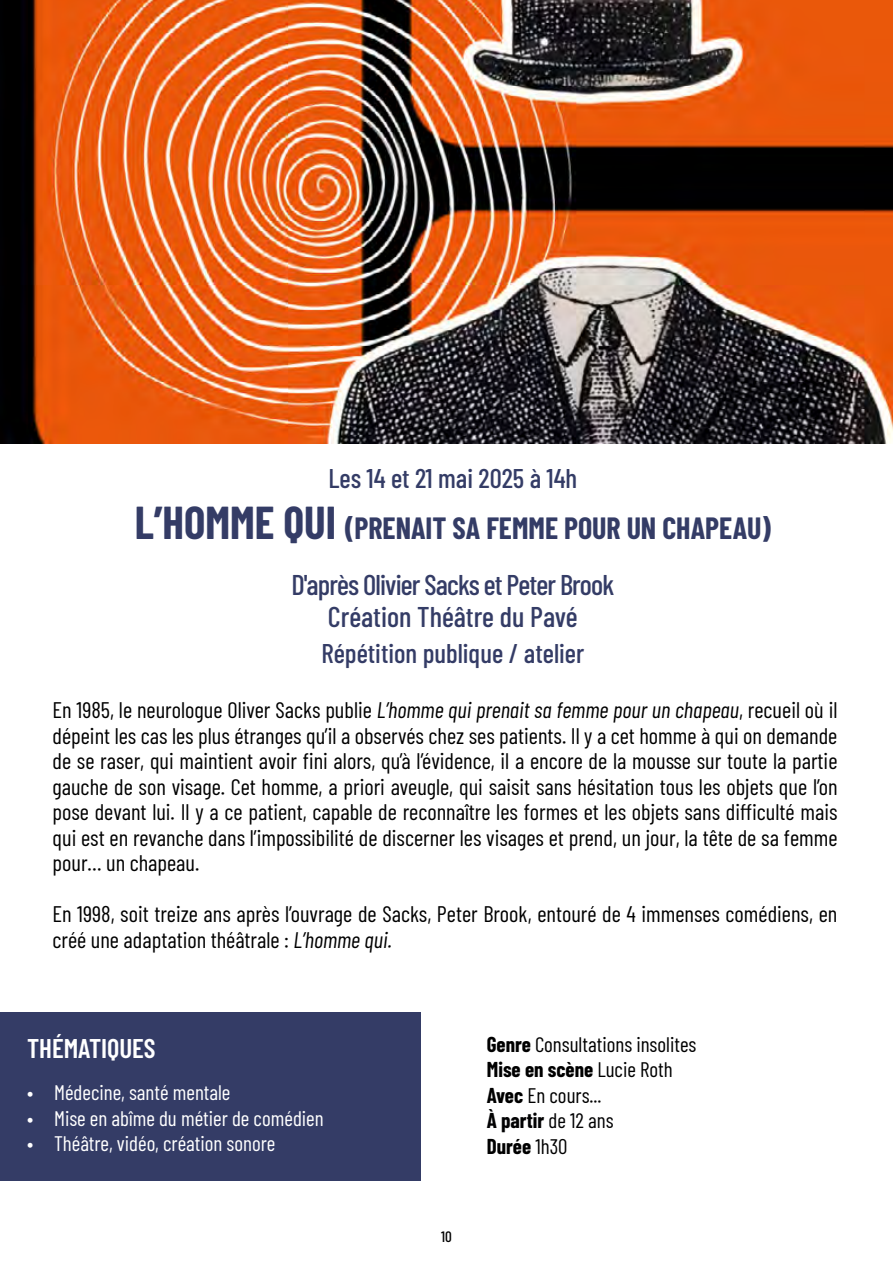
<style>
.page{position:relative;width:893px;height:1263px;background:#fff}
.page>*{position:absolute;margin:0;border:0;box-sizing:border-box;transform-origin:0 0}
.t1{font:700 30px "Barlow Condensed";color:#343c66}
.t2{font:500 28.5px/31.5px "Barlow Condensed";letter-spacing:-.03em;color:#343c66;text-align:center}
.t3{font:500 27px "Barlow Condensed";color:#343c66}
.t4{font:600 27px "Barlow Condensed";color:#fff}
.t5{font:22.5px/25.5px "Barlow Condensed";color:#000;text-align:justify}
.t6{font:21px/25.5px "Barlow Condensed";color:#000}
.t7{font:21px "Barlow Condensed";color:#fff}
.t8{font:500 15px "Barlow Condensed";color:#000}
.s1{font-size:45px}
.s2{font-style:italic}
.s3{font-weight:700}
.s4{font-weight:700;color:#020203}
.s5{color:#020203}
</style>
<div class="page">
<div style="left:0;top:1012px;width:421px;height:168px;background:#343c66"></div>
<img style="left:0;top:0;width:893px;height:443px">
<p class="t3" style="left:329px;top:459px;width:250px">Les 14 et 21 mai 2025 à 14h</p>
<h1 class="t1" style="left:135px;top:507px;width:637px"><span class="s1">L’HOMME QUI</span> (PRENAIT SA FEMME POUR UN CHAPEAU)</h1>
<p class="t2" style="left:291px;top:567px;width:324px">D'après Olivier Sacks et Peter Brook<br>Création Théâtre du Pavé</p>
<p class="t3" style="left:321px;top:634px;width:264px">Répétition publique / atelier</p>
<p class="t5" style="left:52px;top:696px;width:787px">En 1985, le neurologue Oliver Sacks publie <span class="s2">L’homme qui prenait sa femme pour un chapeau</span>, recueil où il dépeint les cas les plus étranges qu’il a observés chez ses patients. Il y a cet homme à qui on demande de se raser, qui maintient avoir fini alors, qu’à l’évidence, il a encore de la mousse sur toute la partie gauche de son visage. Cet homme, a priori aveugle, qui saisit sans hésitation tous les objets que l’on pose devant lui. Il y a ce patient, capable de reconnaître les formes et les objets sans difficulté mais qui est en revanche dans l’impossibilité de discerner les visages et prend, un jour, la tête de sa femme pour… un chapeau.</p>
<p class="t5" style="left:52px;top:900px;width:786px">En 1998, soit treize ans après l’ouvrage de Sacks, Peter Brook, entouré de 4 immenses comédiens, en créé une adaptation théâtrale : <span class="s2">L’homme qui.</span></p>
<p class="t4" style="left:27px;top:1029px;width:130px">THÉMATIQUES</p>
<p class="t7" style="left:27px;top:1078px;width:205px">• Médecine, santé mentale</p>
<p class="t7" style="left:27px;top:1103px;width:298px">• Mise en abîme du métier de comédien</p>
<p class="t7" style="left:27px;top:1129px;width:250px">• Théâtre, vidéo, création sonore</p>
<p class="t8" style="left:441px;top:1226px;width:12px">10</p>
<p class="t6" style="left:487px;top:1030px;width:211px"><span class="s3">Genre</span> Consultations insolites<br><span class="s3">Mise en scène</span> Lucie Roth<br><span class="s3">Avec</span> En cours...<br><span class="s4">À partir</span> <span class="s5">de 12 ans<br></span><span class="s3">Durée</span> 1h30</p>
</div>
